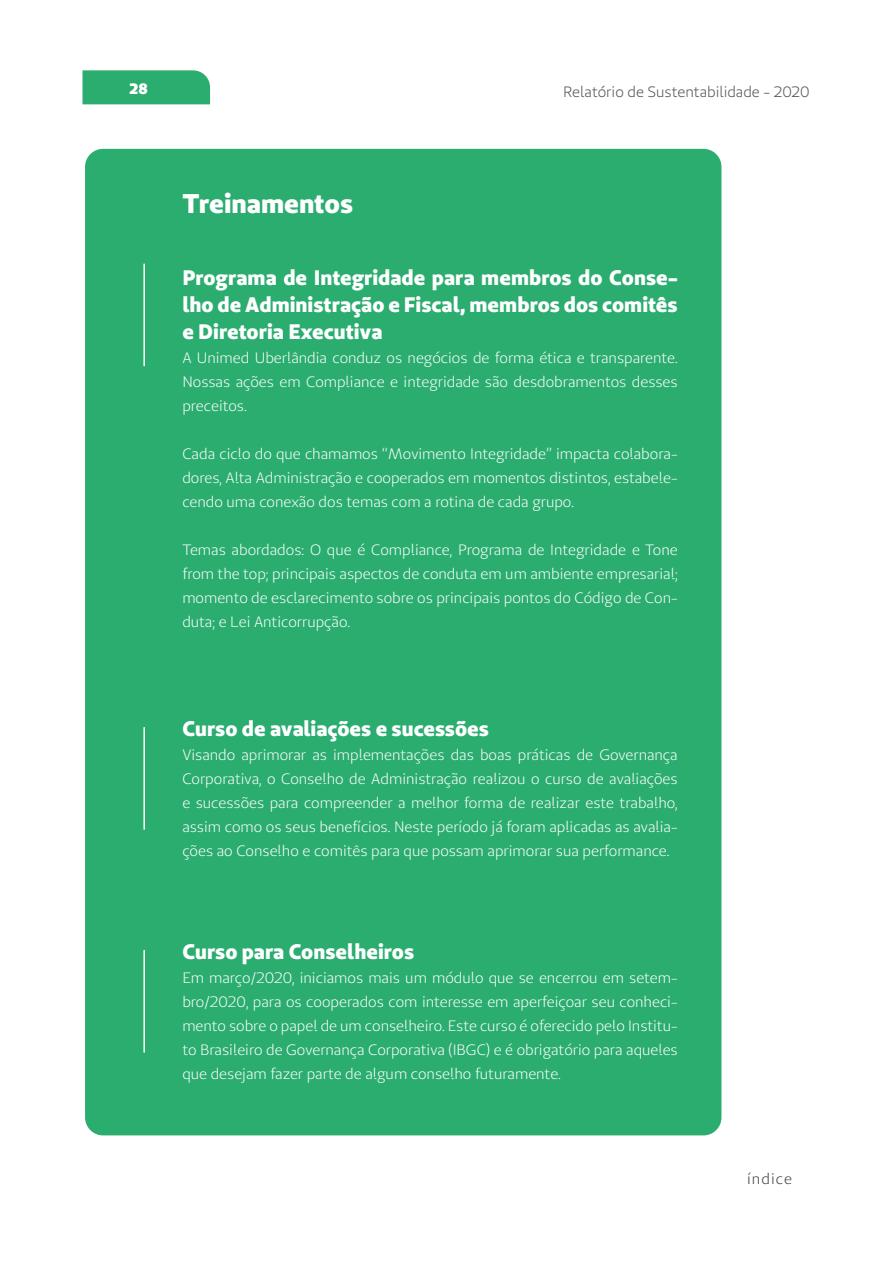
<style>
.page{position:relative;width:893px;height:1263px;background:#fff}
.page>*{position:absolute;margin:0;border:0;box-sizing:border-box;transform-origin:0 0}
.t1{font:700 27px "Unimed Sans 2020 Extra";color:#fff}
.t2{font:700 21px/27px "Unimed Sans 2020 Extra";color:#fff;text-align:justify}
.t3{font:15px/24px "Unimed Sans";color:#fff;text-align:justify}
.t4{font:15px "Unimed Sans 2020 Book";letter-spacing:-.005em;color:#575756}
.t5{font:15px "Unimed Sans";letter-spacing:.075em;color:#3c3c3b}
.t6{font:15px "Unimed Sans 2020 Black";color:#fff}
</style>
<div class="page">
<div style="left:82px;top:70px;width:128px;height:34px;background:#2bad70"></div>
<div style="left:85px;top:149px;width:636px;height:986px;background:#2bad70;border-radius:18px"></div>
<hr style="left:143px;top:264px;width:2px;height:102px;background:#fff">
<hr style="left:143px;top:727px;width:2px;height:103px;background:#fff">
<hr style="left:143px;top:950px;width:2px;height:102px;background:#fff">
<p class="t6" style="left:130px;top:78px;width:20px">28</p>
<p class="t4" style="left:563px;top:82px;width:248px">Relatório de Sustentabilidade - 2020</p>
<h1 class="t1" style="left:182px;top:185px;width:172px">Treinamentos</h1>
<h2 class="t2" style="left:182px;top:264px;width:497px">Programa de Integridade para membros do Conse&shy;lho de Administração e Fiscal, membros dos comitês e Diretoria Executiva</h2>
<p class="t3" style="left:182px;top:346px;width:497px">A Unimed Uberlândia conduz os negócios de forma ética e transparente.<br>Nossas ações em Compliance e integridade são desdobramentos desses preceitos.</p>
<p class="t3" style="left:182px;top:442px;width:497px">Cada ciclo do que chamamos “Movimento Integridade” impacta colabora&shy;dores, Alta Administração e cooperados em momentos distintos, estabele&shy;cendo uma conexão dos temas com a rotina de cada grupo.</p>
<p class="t3" style="left:182px;top:538px;width:497px">Temas abordados: O que é Compliance, Programa de Integridade e Tone from the top; principais aspectos de conduta em um ambiente empresarial; momento de esclarecimento sobre os principais pontos do Código de Con&shy;duta; e Lei Anticorrupção.</p>
<h2 class="t2" style="left:182px;top:714px;width:308px">Curso de avaliações e sucessões</h2>
<p class="t3" style="left:182px;top:743px;width:497px">Visando aprimorar as implementações das boas práticas de Governança Corporativa, o Conselho de Administração realizou o curso de avaliações e sucessões para compreender a melhor forma de realizar este trabalho, assim como os seus benefícios. Neste período já foram aplicadas as avalia&shy;ções ao Conselho e comitês para que possam aprimorar sua performance.</p>
<h2 class="t2" style="left:182px;top:938px;width:233px">Curso para Conselheiros</h2>
<p class="t3" style="left:182px;top:966px;width:497px">Em março/2020, iniciamos mais um módulo que se encerrou em setem&shy;bro/2020, para os cooperados com interesse em aperfeiçoar seu conheci&shy;mento sobre o papel de um conselheiro. Este curso é oferecido pelo Institu&shy;to Brasileiro de Governança Corporativa (IBGC) e é obrigatório para aqueles que desejam fazer parte de algum conselho futuramente.</p>
<p class="t5" style="left:747px;top:1170px;width:47px">índice</p>
</div>
